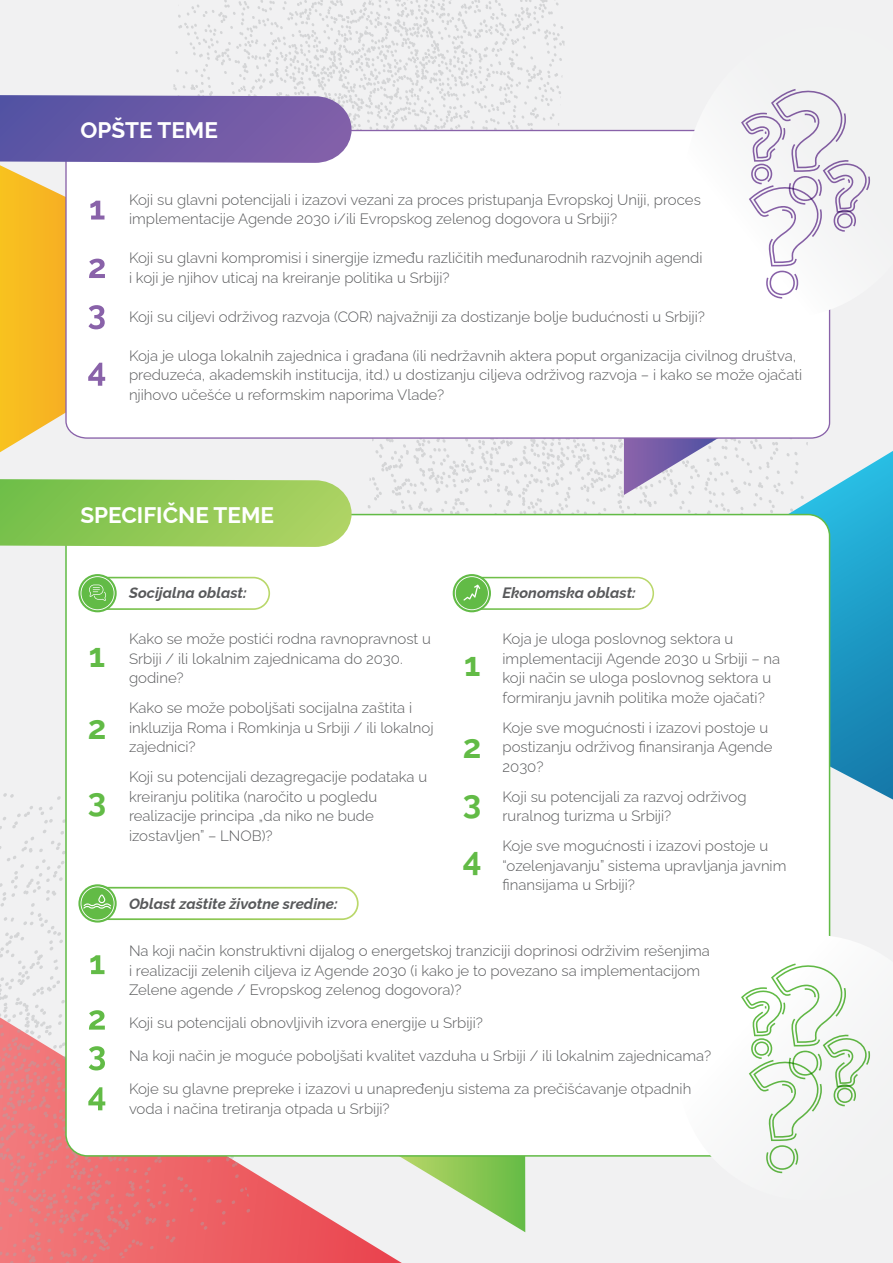
<style>
.page{position:relative;width:893px;height:1263px;background:#f1f1f2}
.page>*{position:absolute;margin:0;border:0;box-sizing:border-box;transform-origin:0 0}
.t1{font:700 33px/56.2px "Raleway";color:#62bb46}
.t2{font:700 22.5px "Raleway";color:#fff}
.t3{font:300 15px/19.5px "Raleway";color:#58595b}
.t4{font:italic 700 15px "Raleway";color:#58595b}
</style>
<div class="page">
<svg style="left:817px;top:451px;width:76px;height:348px;background:#38a6c9"></svg>
<svg style="left:359px;top:1237px;width:43px;height:26px"></svg>
<svg style="left:0;top:165px;width:65px;height:287px;background:#f6bf3a"></svg>
<svg style="left:366px;top:442px;width:243px;height:72px"></svg>
<svg style="left:609px;top:439px;width:208px;height:77px"></svg>
<svg style="left:369px;top:439px;width:231px;height:47px"></svg>
<svg style="left:533px;top:0;width:32px;height:126px"></svg>
<svg style="left:624px;top:439px;width:95px;height:56px"></svg>
<svg style="left:401px;top:1157px;width:124px;height:75px"></svg>
<div style="left:66px;top:515px;width:763px;height:641px;background:#fff;border-radius:21px"></div>
<svg style="left:0;top:479px;width:352px;height:68px;background:#95ca5d"></svg>
<svg style="left:665px;top:935px;width:187px;height:239px"></svg>
<svg style="left:741px;top:963px;width:129px;height:210px"></svg>
<svg style="left:78px;top:574px;width:39px;height:38px"></svg>
<svg style="left:81px;top:576px;width:190px;height:35px"></svg>
<svg style="left:453px;top:574px;width:38px;height:38px"></svg>
<svg style="left:455px;top:576px;width:200px;height:35px"></svg>
<svg style="left:0;top:756px;width:359px;height:507px"></svg>
<div style="left:65px;top:129px;width:766px;height:310px;background:#fff"></div>
<svg style="left:565px;top:89px;width:305px;height:285px"></svg>
<svg style="left:0;top:0;width:533px;height:163px"></svg>
<svg style="left:90px;top:201px;width:14px;height:18px"></svg>
<svg style="left:89px;top:259px;width:16px;height:19px"></svg>
<svg style="left:88px;top:305px;width:17px;height:24px"></svg>
<svg style="left:88px;top:363px;width:17px;height:23px"></svg>
<h2 class="t2" style="left:80px;top:112px;width:139px">OPŠTE TEME</h2>
<p class="t3" style="left:129px;top:188px;width:573px">Koji su glavni potencijali i izazovi vezani za proces pristupanja Evropskoj Uniji, proces implementacije Agende 2030 i/ili Evropskog zelenog dogovora u Srbiji?</p>
<p class="t3" style="left:129px;top:246px;width:575px">Koji su glavni kompromisi i sinergije između različitih međunarodnih razvojnih agendi i koji je njihov uticaj na kreiranje politika u Srbiji?</p>
<p class="t3" style="left:129px;top:305px;width:577px">Koji su ciljevi održivog razvoja (COR) najvažniji za dostizanje bolje budućnosti u Srbiji?</p>
<p class="t3" style="left:129px;top:344px;width:675px">Koja je uloga lokalnih zajednica i građana (ili nedržavnih aktera poput organizacija civilnog društva, preduzeća, akademskih institucija, itd.) u dostizanju ciljeva održivog razvoja – i kako se može ojačati njihovo učešće u reformskim naporima Vlade?</p>
<h2 class="t2" style="left:80px;top:497px;width:195px">SPECIFIČNE TEME</h2>
<h1 class="t1" style="left:88px;top:615px;width:20px;line-height:72px">1<br>2</h1>
<h1 class="t1" style="left:88px;top:769px;width:20px">3</h1>
<p class="t4" style="left:129px;top:581px;width:119px">Socijalna oblast:</p>
<p class="t3" style="left:129px;top:627px;width:303px">Kako se može postići rodna ravnopravnost u<br>Srbiji / ili lokalnim zajednicama do 2030. godine?</p>
<p class="t3" style="left:129px;top:696px;width:306px">Kako se može poboljšati socijalna zaštita i inkluzija Roma i Romkinja u Srbiji / ili lokalnoj zajednici?</p>
<p class="t3" style="left:129px;top:765px;width:300px">Koji su potencijali dezagregacije podataka u kreiranju politika (naročito u pogledu realizacije principa „da niko ne bude izostavljen” – LNOB)?</p>
<p class="t4" style="left:129px;top:891px;width:210px">Oblast zaštite životne sredine:</p>
<h1 class="t1" style="left:464px;top:632px;width:18px">1</h1>
<h1 class="t1" style="left:463px;top:715px;width:20px;text-align:justify">2<br>3<br>4</h1>
<p class="t4" style="left:502px;top:581px;width:135px">Ekonomska oblast:</p>
<p class="t3" style="left:502px;top:627px;width:279px">Koja je uloga poslovnog sektora u implementaciji Agende 2030 u Srbiji – na koji način se uloga poslovnog sektora u formiranju javnih politika može ojačati?</p>
<p class="t3" style="left:502px;top:716px;width:272px">Koje sve mogućnosti i izazovi postoje u postizanju održivog finansiranja Agende<br>2030?</p>
<p class="t3" style="left:502px;top:785px;width:246px">Koji su potencijali za razvoj održivog ruralnog turizma u Srbiji?</p>
<p class="t3" style="left:502px;top:834px;width:285px">Koje sve mogućnosti i izazovi postoje u “ozelenjavanju” sistema upravljanja javnim finansijama u Srbiji?</p>
<p class="t3" style="left:129px;top:939px;width:582px">Na koji način konstruktivni dijalog o energetskoj tranziciji doprinosi održivim rešenjima i realizaciji zelenih ciljeva iz Agende 2030 (i kako je to povezano sa implementacijom<br>Zelene agende / Evropskog zelenog dogovora)?</p>
<p class="t3" style="left:129px;top:1011px;width:355px">Koji su potencijali obnovljivih izvora energije u Srbiji?</p>
<p class="t3" style="left:129px;top:1044px;width:584px">Na koji način je moguće poboljšati kvalitet vazduha u Srbiji / ili lokalnim zajednicama?</p>
<p class="t3" style="left:129px;top:1077px;width:564px">Koje su glavne prepreke i izazovi u unapređenju sistema za prečišćavanje otpadnih voda i načina tretiranja otpada u Srbiji?</p>
</div>
